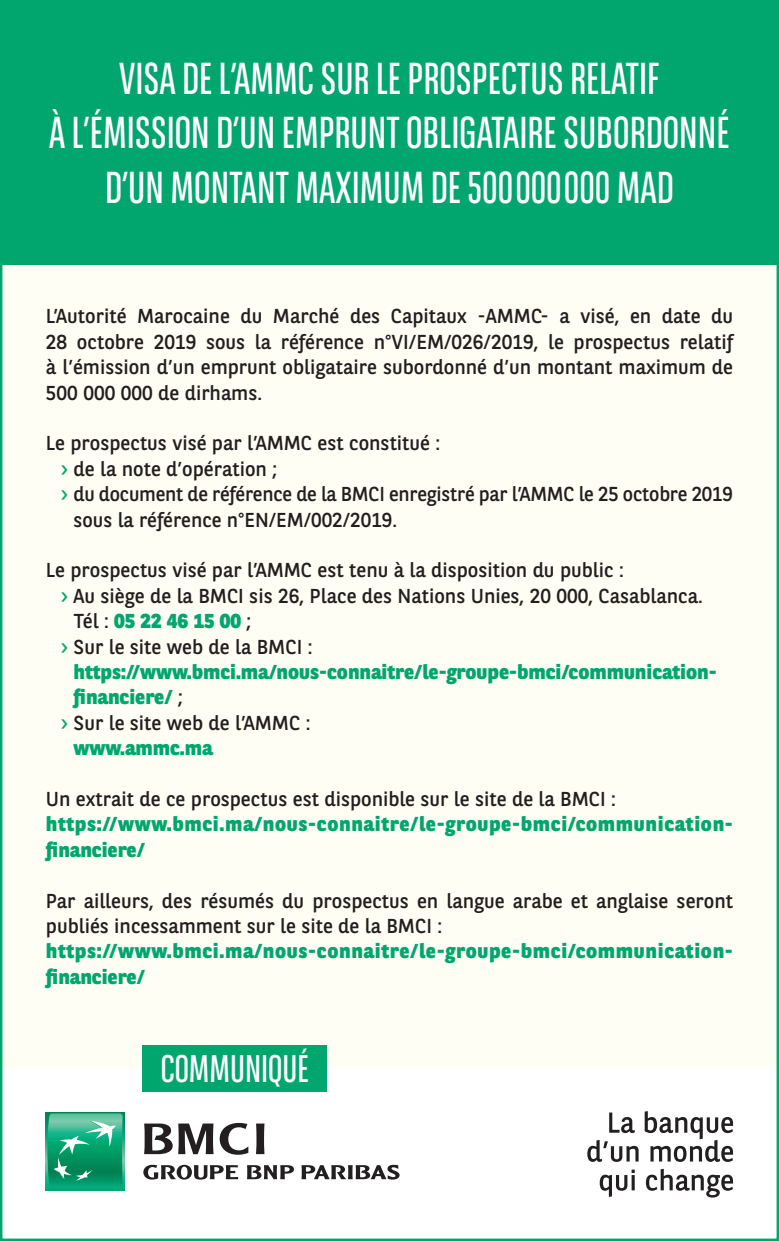
<style>
.page{position:relative;width:779px;height:1241px;background:#fff}
.page>*{position:absolute;margin:0;border:0;box-sizing:border-box;transform-origin:0 0}
.t1{font:44.62px/54.2px "BNPP Sans Condensed";color:#fff;text-align:center}
.t2{font:38.32px "BNPP Sans Condensed";color:#fff}
.t3{font:20.12px/25.4px "BNPP Sans";color:#231f20;text-align:justify}
.t4{font:800 20.12px/25.4px "BNPP Sans";letter-spacing:.035em;color:#00a66e}
.t5{font:800 20.12px "BNPP Sans";color:#00a66e}
.s1{color:#00a66e}
.s2{font-weight:400;color:#231f20}
.s3{font-weight:400;color:#fffef4}
</style>
<div class="page">
<div style="left:0;top:108px;width:779px;height:960px;background:#fffef4"></div>
<div style="left:143px;top:1045px;width:184px;height:46px;background:#00a66e"></div>
<div style="left:0;top:0;width:779px;height:264px;background:#00a66e"></div>
<div style="left:46px;top:1111px;width:78px;height:79px;background:linear-gradient(to right,#00ab7b,#00ab7b)"></div>
<svg style="left:47px;top:1113px;width:76px;height:74px;background:#2cab82"></svg>
<svg style="left:144px;top:1123px;width:69px;height:30px"></svg>
<svg style="left:220px;top:1122px;width:28px;height:32px"></svg>
<svg style="left:256px;top:1123px;width:8px;height:30px"></svg>
<svg style="left:143px;top:1164px;width:95px;height:15px"></svg>
<svg style="left:247px;top:1165px;width:47px;height:13px"></svg>
<svg style="left:301px;top:1164px;width:98px;height:15px"></svg>
<svg style="left:609px;top:1112px;width:26px;height:20px"></svg>
<svg style="left:587px;top:1140px;width:51px;height:21px"></svg>
<svg style="left:645px;top:1111px;width:88px;height:50px"></svg>
<svg style="left:600px;top:1169px;width:35px;height:27px"></svg>
<svg style="left:646px;top:1168px;width:87px;height:29px"></svg>
<h1 class="t1" style="left:49px;top:53px;width:678px">VISA DE L’AMMC SUR LE PROSPECTUS RELATIF<br>À L’ÉMISSION D’UN EMPRUNT OBLIGATAIRE SUBORDONNÉ<br>D’UN MONTANT MAXIMUM DE 500 000 000 MAD</h1>
<p class="t3" style="left:46px;top:303px;width:688px">L’Autorité Marocaine du Marché des Capitaux -AMMC- a visé, en date du 28 octobre 2019 sous la référence n°VI/EM/026/2019, le prospectus relatif à l’émission d’un emprunt obligataire subordonné d’un montant maximum de 500 000 000 de dirhams.</p>
<p class="t3" style="left:46px;top:430px;width:396px">Le prospectus visé par l’AMMC est constitué :</p>
<p class="t3" style="left:61px;top:455px;width:218px"><span class="s1">›</span> de la note d’opération ;</p>
<p class="t3" style="left:61px;top:480px;width:673px"><span class="s1">›</span> du document de référence de la BMCI enregistré par l’AMMC le 25 octobre 2019</p>
<p class="t3" style="left:73px;top:506px;width:325px">sous la référence n°EN/EM/002/2019.</p>
<p class="t3" style="left:46px;top:556px;width:579px">Le prospectus visé par l’AMMC est tenu à la disposition du public :</p>
<p class="t3" style="left:61px;top:582px;width:643px"><span class="s1">›</span> Au siège de la BMCI sis 26, Place des Nations Unies, 20 000, Casablanca.</p>
<p class="t4" style="left:74px;top:607px;width:179px"><span class="s2">Tél :</span> 05 22 46 15 00 <span class="s2">;</span></p>
<p class="t3" style="left:61px;top:633px;width:253px"><span class="s1">›</span> Sur le site web de la BMCI :</p>
<p class="t5" style="left:74px;top:658px;width:645px">https://www.bmci.ma/nous-connaitre/le-groupe-bmci/communication-</p>
<p class="t5" style="left:74px;top:683px;width:111px">financiere/ <span class="s2">;</span></p>
<p class="t3" style="left:61px;top:709px;width:251px"><span class="s1">›</span> Sur le site web de l’AMMC :</p>
<p class="t5" style="left:74px;top:734px;width:151px">www.ammc.ma <span class="s3">;</span></p>
<p class="t3" style="left:46px;top:785px;width:571px">Un extrait de ce prospectus est disponible sur le site de la BMCI :</p>
<p class="t4" style="left:46px;top:810px;width:688px">https://www.bmci.ma/nous-connaitre/le-groupe-bmci/communication&shy;financiere/ <span class="s3">;</span></p>
<p class="t3" style="left:46px;top:886px;width:688px">Par ailleurs, des résumés du prospectus en langue arabe et anglaise seront publiés incessamment sur le site de la BMCI :</p>
<p class="t4" style="left:46px;top:937px;width:688px">https://www.bmci.ma/nous-connaitre/le-groupe-bmci/communication&shy;financiere/ <span class="s3">;</span></p>
<h2 class="t2" style="left:161px;top:1048px;width:150px">COMMUNIQUé</h2>
</div>
